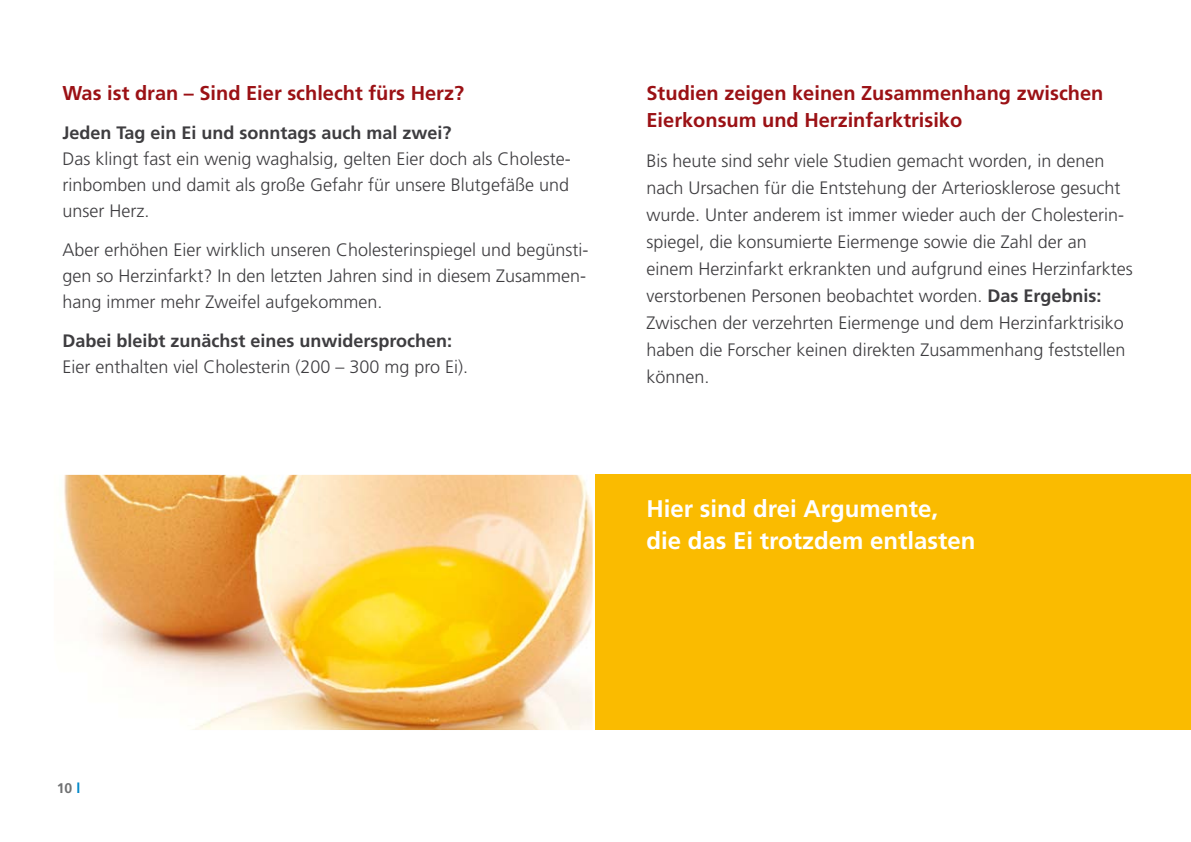
<style>
.page{position:relative;width:1191px;height:842px;background:#fff}
.page>*{position:absolute;margin:0;border:0;box-sizing:border-box;transform-origin:0 0}
.t1{font:700 24px/32px "Frutiger LT";color:#fff}
.t2{font:700 20px/27px "Frutiger LT";color:#9b1115}
.t3{font:300 18px/27px "Frutiger LT";color:#3e3d40;text-align:justify}
.t4{font:700 18px "Frutiger LT";color:#3e3d40}
.t5{font:700 14px "Frutiger LT";color:#707172}
.s1{font-weight:700}
.s2{color:#0088c9}
</style>
<div class="page">
<img style="left:64px;top:475px;width:528px;height:255px">
<div style="left:595px;top:475px;width:596px;height:255px;background:#fabb00"></div>
<p class="t2" style="left:62px;top:80px;width:403px">Was ist dran – Sind Eier schlecht fürs Herz?</p>
<p class="t4" style="left:62px;top:122px;width:391px">Jeden Tag ein Ei und sonntags auch mal zwei?</p>
<p class="t3" style="left:62px;top:146px;width:510px;line-height:26px">Das klingt fast ein wenig waghalsig, gelten Eier doch als Choleste&shy;rinbomben und damit als große Gefahr für unsere Blutgefäße und unser Herz.</p>
<p class="t3" style="left:62px;top:237px;width:527px;line-height:26px">Aber erhöhen Eier wirklich unseren Cholesterinspiegel und begünsti&shy;gen so Herzinfarkt? In den letzten Jahren sind in diesem Zusammen&shy;hang immer mehr Zweifel aufgekommen.</p>
<p class="t4" style="left:62px;top:330px;width:391px">Dabei bleibt zunächst eines unwidersprochen:</p>
<p class="t3" style="left:62px;top:354px;width:407px">Eier enthalten viel Cholesterin (200 – 300 mg pro Ei).</p>
<p class="t2" style="left:646px;top:80px;width:458px">Studien zeigen keinen Zusammenhang zwischen<br>Eierkonsum und Herzinfarktrisiko</p>
<p class="t3" style="left:646px;top:148px;width:488px;text-align:left">Bis heute sind sehr viele Studien gemacht worden, in denen nach Ursachen für die Entstehung der Arteriosklerose gesucht wurde. Unter anderem ist immer wieder auch der Cholesterin&shy;spiegel, die konsumierte Eiermenge sowie die Zahl der an einem Herzinfarkt erkrankten und aufgrund eines Herzinfarktes verstorbenen Personen beobachtet worden. <span class="s1">Das Ergebnis:<br></span>Zwischen der verzehrten Eiermenge und dem Herzinfarktrisiko haben die Forscher keinen direkten Zusammenhang feststellen können.</p>
<h1 class="t1" style="left:646px;top:493px;width:330px">Hier sind drei Argumente, die das Ei trotzdem entlasten</h1>
<p class="t5" style="left:57px;top:780px;width:25px">10 <span class="s2">l</span></p>
</div>
